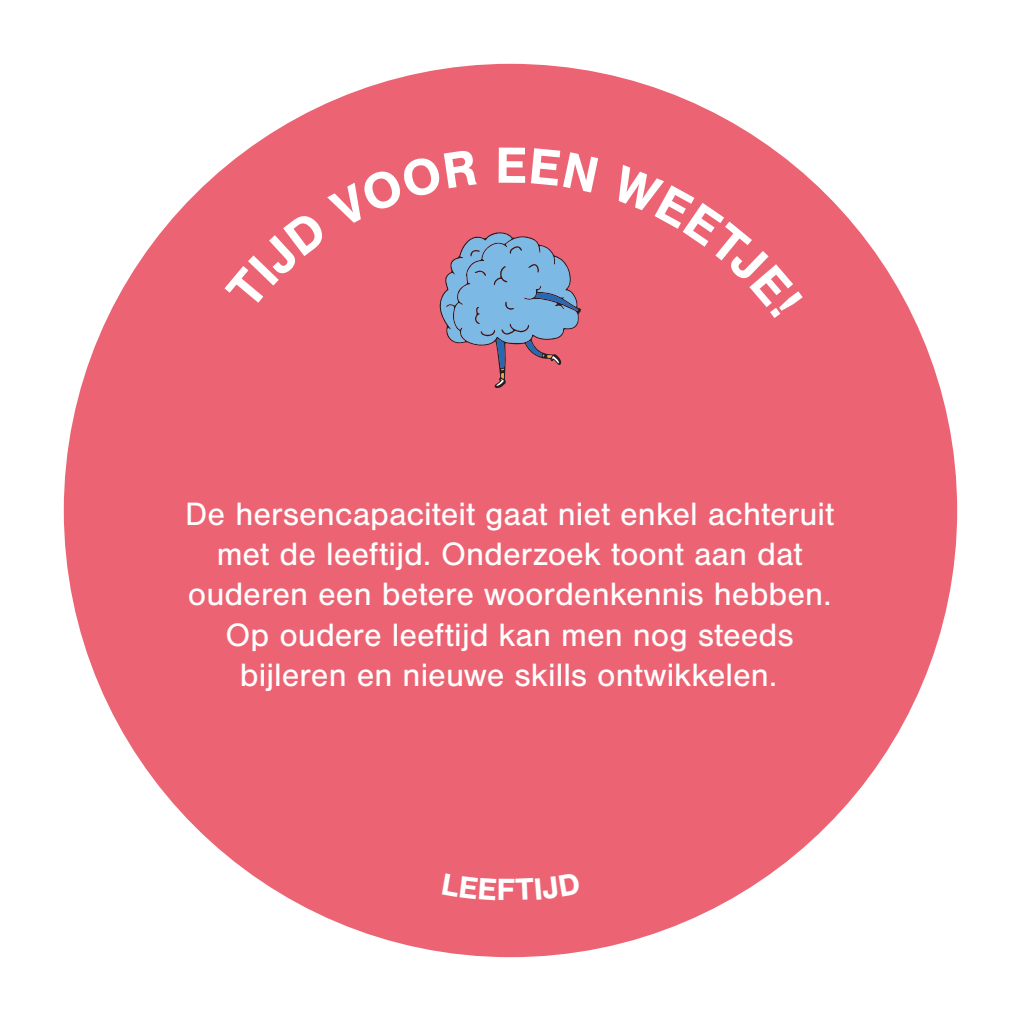
<style>
.page{position:relative;width:1021px;height:1021px;background:#fff}
.page>*{position:absolute;margin:0;border:0;box-sizing:border-box;transform-origin:0 0}
.t1{font:700 52.65px "Nimbus San";color:#fff}
.t2{font:33.52px/40.3px "Nimbus San";color:#fff;text-align:center}
.t3{font:700 31.95px "Nimbus San";color:#fff}
</style>
<div class="page">
<div style="left:64px;top:64px;width:893px;height:893px;background:#ec6473;border-radius:50%"></div>
<svg style="left:224px;top:148px;width:358px;height:240px"></svg>
<h1 class="t1" style="left:495px;top:136px;width:34px">E</h1>
<p class="t2" style="left:185px;top:494px;width:650px">De hersencapaciteit gaat niet enkel achteruit met de leeftijd. Onderzoek toont aan dat ouderen een betere woordenkennis hebben.<br>Op oudere leeftijd kan men nog steeds bijleren en nieuwe skills ontwikkelen.</p>
<p class="t3" style="left:496px;top:871px;width:20px">F</p>
</div>
